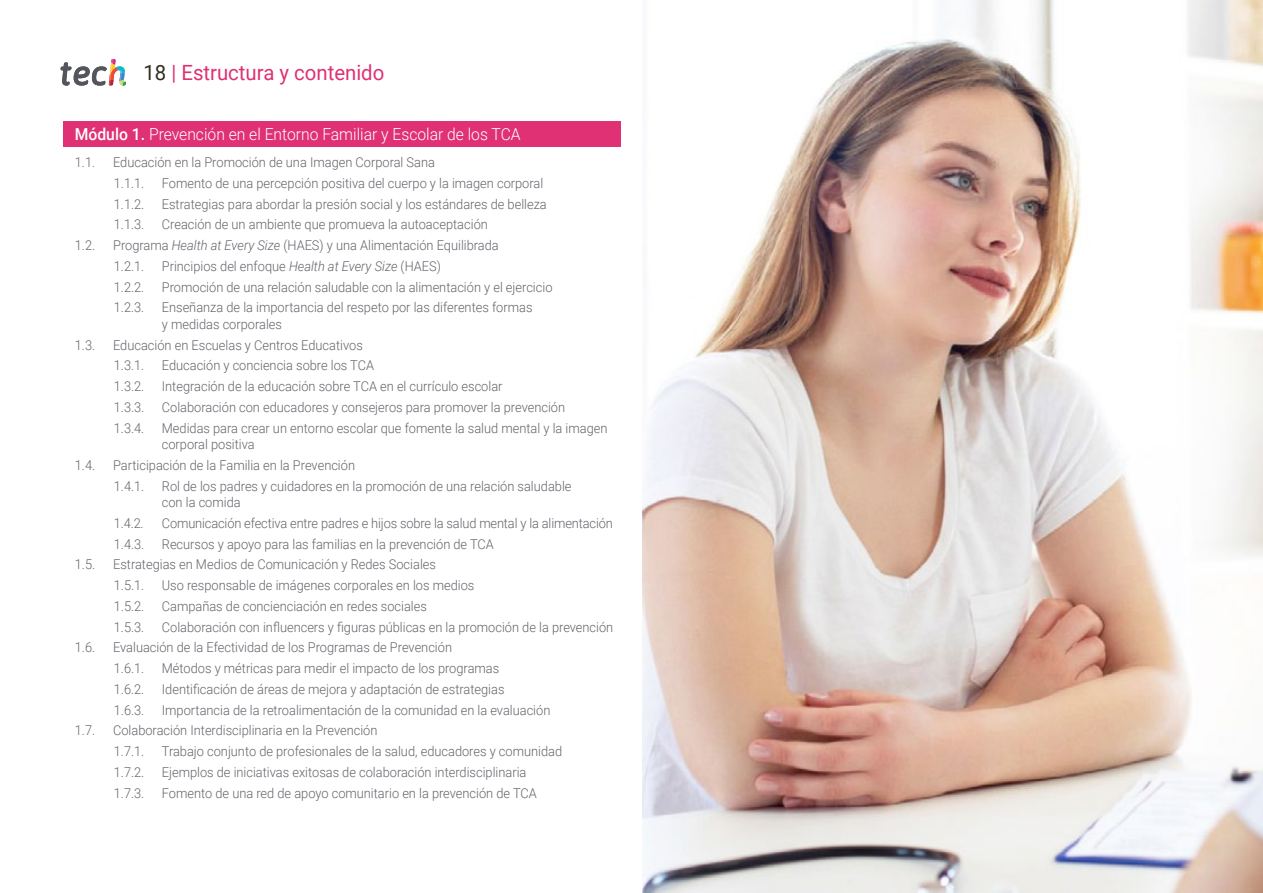
<style>
.page{position:relative;width:1263px;height:893px;background:#fff}
.page>*{position:absolute;margin:0;border:0;box-sizing:border-box;transform-origin:0 0}
.t1{font:21px "Roboto";color:#df3174}
.t2{font:300 16.5px "Roboto";color:#fff;scale:.95 1}
.t3{font:300 13.5px/20.7px "Roboto";color:#61646a;scale:.95 1}
.s1{color:#312e20}
.s2{font-weight:500}
.s3{font-style:italic}
</style>
<div class="page">
<img style="left:642px;top:0;width:621px;height:893px">
<div style="left:64px;top:121px;width:557px;height:25px;background:#df3174"></div>
<svg style="left:61px;top:59px;width:65px;height:27px"></svg>
<h1 class="t1" style="left:144px;top:57px;width:242px"><span class="s1">18</span> | Estructura y contenido</h1>
<p class="t2" style="left:75px;top:123px;width:471px"><span class="s2">Módulo 1.</span> Prevención en el Entorno Familiar y Escolar de los TCA</p>
<p class="t3" style="left:75px;top:151px;width:23px">1.1.</p>
<p class="t3" style="left:113px;top:151px;width:340px">Educación en la Promoción de una Imagen Corporal Sana<br>1.1.1.</p>
<p class="t3" style="left:162px;top:172px;width:403px">Fomento de una percepción positiva del cuerpo y la imagen corporal</p>
<p class="t3" style="left:114px;top:193px;width:34px">1.1.2.</p>
<p class="t3" style="left:162px;top:193px;width:407px">Estrategias para abordar la presión social y los estándares de belleza</p>
<p class="t3" style="left:114px;top:214px;width:34px">1.1.3.</p>
<p class="t3" style="left:162px;top:214px;width:345px">Creación de un ambiente que promueva la autoaceptación</p>
<p class="t3" style="left:75px;top:234px;width:23px">1.2.</p>
<p class="t3" style="left:113px;top:234px;width:407px">Programa <span class="s3">Health at Every Size</span> (HAES) y una Alimentación Equilibrada<br>1.2.1.</p>
<p class="t3" style="left:162px;top:255px;width:295px">Principios del enfoque <span class="s3">Health at Every Size</span> (HAES)</p>
<p class="t3" style="left:114px;top:276px;width:34px">1.2.2.</p>
<p class="t3" style="left:162px;top:276px;width:413px">Promoción de una relación saludable con la alimentación y el ejercicio</p>
<p class="t3" style="left:114px;top:297px;width:34px">1.2.3.</p>
<p class="t3" style="left:162px;top:299px;width:392px;line-height:16.5px">Enseñanza de la importancia del respeto por las diferentes formas y medidas corporales</p>
<p class="t3" style="left:75px;top:334px;width:23px">1.3.</p>
<p class="t3" style="left:113px;top:334px;width:264px">Educación en Escuelas y Centros Educativos<br>1.3.1.</p>
<p class="t3" style="left:162px;top:355px;width:225px">Educación y conciencia sobre los TCA</p>
<p class="t3" style="left:114px;top:375px;width:34px">1.3.2.</p>
<p class="t3" style="left:162px;top:375px;width:360px">Integración de la educación sobre TCA en el currículo escolar</p>
<p class="t3" style="left:114px;top:396px;width:34px">1.3.3.</p>
<p class="t3" style="left:162px;top:396px;width:426px">Colaboración con educadores y consejeros para promover la prevención</p>
<p class="t3" style="left:114px;top:417px;width:34px">1.3.4.</p>
<p class="t3" style="left:162px;top:419px;width:470px;line-height:16.5px">Medidas para crear un entorno escolar que fomente la salud mental y la imagen corporal positiva</p>
<p class="t3" style="left:75px;top:454px;width:23px">1.4.</p>
<p class="t3" style="left:113px;top:454px;width:256px">Participación de la Familia en la Prevención<br>1.4.1.</p>
<p class="t3" style="left:162px;top:477px;width:433px;line-height:16.5px">Rol de los padres y cuidadores en la promoción de una relación saludable con la comida</p>
<p class="t3" style="left:114px;top:512px;width:33px">1.4.2.</p>
<p class="t3" style="left:162px;top:512px;width:476px">Comunicación efectiva entre padres e hijos sobre la salud mental y la alimentación</p>
<p class="t3" style="left:114px;top:533px;width:34px">1.4.3.</p>
<p class="t3" style="left:162px;top:533px;width:351px">Recursos y apoyo para las familias en la prevención de TCA</p>
<p class="t3" style="left:75px;top:554px;width:23px">1.5.</p>
<p class="t3" style="left:113px;top:554px;width:341px">Estrategias en Medios de Comunicación y Redes Sociales<br>1.5.1.</p>
<p class="t3" style="left:162px;top:574px;width:330px">Uso responsable de imágenes corporales en los medios</p>
<p class="t3" style="left:114px;top:595px;width:34px">1.5.2.</p>
<p class="t3" style="left:162px;top:595px;width:281px">Campañas de concienciación en redes sociales</p>
<p class="t3" style="left:114px;top:616px;width:34px">1.5.3.</p>
<p class="t3" style="left:162px;top:616px;width:477px">Colaboración con influencers y figuras públicas en la promoción de la prevención</p>
<p class="t3" style="left:75px;top:637px;width:23px">1.6.</p>
<p class="t3" style="left:113px;top:637px;width:358px">Evaluación de la Efectividad de los Programas de Prevención<br>1.6.1.</p>
<p class="t3" style="left:162px;top:657px;width:357px">Métodos y métricas para medir el impacto de los programas</p>
<p class="t3" style="left:114px;top:678px;width:34px">1.6.2.</p>
<p class="t3" style="left:162px;top:678px;width:362px">Identificación de áreas de mejora y adaptación de estrategias</p>
<p class="t3" style="left:114px;top:699px;width:34px">1.6.3.</p>
<p class="t3" style="left:162px;top:699px;width:410px">Importancia de la retroalimentación de la comunidad en la evaluación</p>
<p class="t3" style="left:75px;top:720px;width:23px">1.7.</p>
<p class="t3" style="left:113px;top:720px;width:280px">Colaboración Interdisciplinaria en la Prevención<br>1.7.1.</p>
<p class="t3" style="left:162px;top:740px;width:423px">Trabajo conjunto de profesionales de la salud, educadores y comunidad</p>
<p class="t3" style="left:114px;top:761px;width:34px">1.7.2.</p>
<p class="t3" style="left:162px;top:761px;width:385px">Ejemplos de iniciativas exitosas de colaboración interdisciplinaria</p>
<p class="t3" style="left:114px;top:782px;width:34px">1.7.3.</p>
<p class="t3" style="left:162px;top:782px;width:396px">Fomento de una red de apoyo comunitario en la prevención de TCA</p>
</div>
